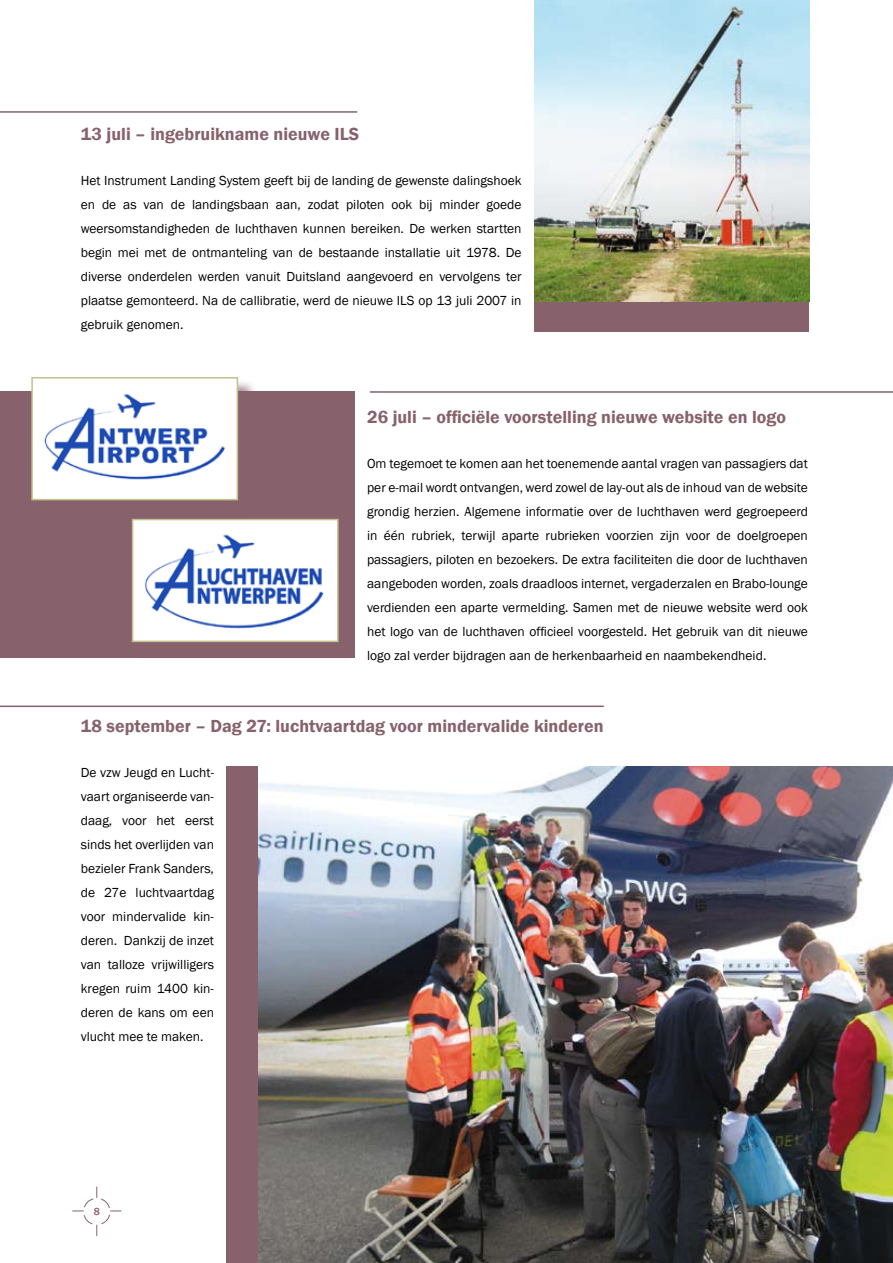
<style>
.page{position:relative;width:893px;height:1263px;background:#fff}
.page>*{position:absolute;margin:0;border:0;box-sizing:border-box;transform-origin:0 0}
.t1{font:600 18px "Franklin Gothic";color:#87626c}
.t2{font:13.5px/24px "Franklin Gothic";color:#000;text-align:justify}
.t3{font:500 10.5px "Franklin Gothic";color:#87626c}
</style>
<div class="page">
<svg style="left:72px;top:1187px;width:49px;height:49px"></svg>
<hr style="left:370px;top:391px;width:523px;height:2px;background:#87626c">
<hr style="left:0;top:111px;width:357px;height:2px;background:#87626c">
<div style="left:0;top:391px;width:354px;height:267px;background:#87626c"></div>
<hr style="left:0;top:705px;width:604px;height:2px;background:#87626c">
<div style="left:227px;top:767px;width:666px;height:496px;background:#87626c"></div>
<img style="left:259px;top:767px;width:634px;height:496px">
<div style="left:534px;top:0;width:275px;height:332px;background:#87626c"></div>
<img style="left:534px;top:0;width:275px;height:302px">
<div style="left:134px;top:521px;width:230px;height:146px;background:#87626c;opacity:.75"></div>
<img style="left:135px;top:522px;width:201px;height:117px">
<div style="left:132px;top:519px;width:207px;height:123px;border:2px solid #c1c18b"></div>
<div style="left:34px;top:379px;width:229px;height:146px;background:#87626c;opacity:.75"></div>
<img style="left:34px;top:380px;width:201px;height:117px">
<div style="left:31px;top:377px;width:207px;height:123px;border:2px solid #c1c18b"></div>
<h1 class="t1" style="left:81px;top:123px;width:280px">13 juli – ingebruikname nieuwe ILS</h1>
<p class="t2" style="left:81px;top:169px;width:442px">Het Instrument Landing System geeft bij de landing de gewenste dalingshoek en de as van de landingsbaan aan, zodat piloten ook bij minder goede weersomstandigheden de luchthaven kunnen bereiken. De werken startten begin mei met de ontmanteling van de bestaande installatie uit 1978. De diverse onderdelen werden vanuit Duitsland aangevoerd en vervolgens ter plaatse gemonteerd. Na de callibratie, werd de nieuwe ILS op 13 juli 2007 in gebruik genomen.</p>
<h1 class="t1" style="left:367px;top:406px;width:420px">26 juli – officiële voorstelling nieuwe website en logo</h1>
<p class="t2" style="left:367px;top:452px;width:442px">Om tegemoet te komen aan het toenemende aantal vragen van passagiers dat per e-mail wordt ontvangen, werd zowel de lay-out als de inhoud van de website grondig herzien. Algemene informatie over de luchthaven werd gegroepeerd in één rubriek, terwijl aparte rubrieken voorzien zijn voor de doelgroepen passagiers, piloten en bezoekers. De extra faciliteiten die door de luchthaven aangeboden worden, zoals draadloos internet, vergaderzalen en Brabo-lounge verdienden een aparte vermelding. Samen met de nieuwe website werd ook het logo van de luchthaven officieel voorgesteld. Het gebruik van dit nieuwe logo zal verder bijdragen aan de herkenbaarheid en naambekendheid.</p>
<h1 class="t1" style="left:81px;top:715px;width:524px">18 september – Dag 27: luchtvaartdag voor mindervalide kinderen</h1>
<p class="t2" style="left:81px;top:761px;width:135px">De vzw Jeugd en Lucht&shy;vaart organiseerde van&shy;daag, voor het eerst sinds het overlijden van bezieler Frank Sanders, de 27e luchtvaartdag voor mindervalide kin&shy;deren. Dankzij de inzet van talloze vrijwilligers kregen ruim 1400 kin&shy;deren de kans om een vlucht mee te maken.</p>
<p class="t3" style="left:94px;top:1205px;width:8px">8</p>
</div>
